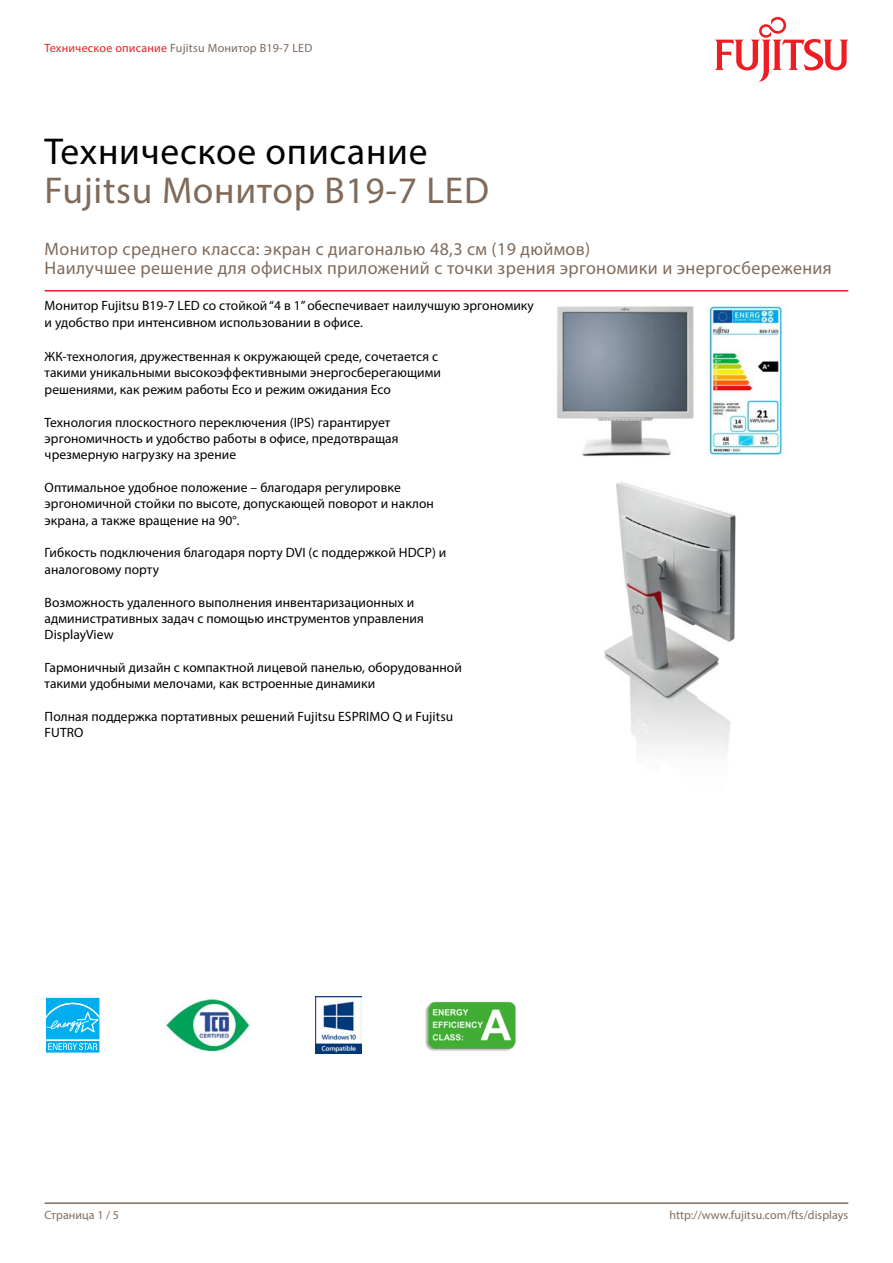
<style>
.page{position:relative;width:893px;height:1263px;background:#fff}
.page>*{position:absolute;margin:0;border:0;box-sizing:border-box;transform-origin:0 0}
.t1{font:37.5px "Myriad Pro";letter-spacing:.02em;color:#806b5b}
.t2{font:37.5px "Myriad Pro";letter-spacing:.02em;color:#000}
.t3{font:18px/19.5px "Myriad Pro";letter-spacing:.02em;color:#806b5b}
.t4{font:13.5px/16.4px "Myriad Pro";letter-spacing:.005em;color:#000}
.t5{font:12px "Myriad Pro";letter-spacing:.005em;color:#806b5b}
.t6{font:12px "Myriad Pro";letter-spacing:.02em;color:#79695e}
.s1{color:#ed1d24}
</style>
<div class="page">
<hr style="left:45px;top:1202px;width:803px;height:2px;background:#806b5b">
<hr style="left:45px;top:290px;width:803px;height:1px;background:#ed1d24">
<svg style="left:715px;top:17px;width:133px;height:65px"></svg>
<img style="left:557px;top:303px;width:229px;height:154px">
<img style="left:604px;top:482px;width:132px;height:272px">
<div style="left:45px;top:996px;width:56px;height:45px;background:#d4f1fc"></div>
<svg style="left:45px;top:998px;width:56px;height:55px;background:#37bff2"></svg>
<img style="left:164px;top:998px;width:86px;height:54px">
<img style="left:315px;top:996px;width:46px;height:58px">
<img style="left:425px;top:1001px;width:91px;height:50px">
<p class="t6" style="left:45px;top:40px;width:269px"><span class="s1">Техническое описание</span> Fujitsu Монитор B19-7 LED</p>
<h1 class="t2" style="left:45px;top:128px;width:384px">Техническое описание</h1>
<h1 class="t1" style="left:45px;top:167px;width:446px">Fujitsu Монитор B19-7 LED</h1>
<h2 class="t3" style="left:45px;top:238px;width:789px">Монитор среднего класса: экран с диагональю 48,3 см (19 дюймов)<br>Наилучшее решение для офисных приложений с точки зрения эргономики и энергосбережения</h2>
<p class="t4" style="left:45px;top:297px;width:491px">Монитор Fujitsu B19-7 LED со стойкой “4 в 1” обеспечивает наилучшую эргономику и удобство при интенсивном использовании в офисе.</p>
<p class="t4" style="left:45px;top:348px;width:398px">ЖК-технология, дружественная к окружающей среде, сочетается с такими уникальными высокоэффективными энергосберегающими решениями, как режим работы Eco и режим ожидания Eco</p>
<p class="t4" style="left:45px;top:414px;width:355px">Технология плоскостного переключения (IPS) гарантирует эргономичность и удобство работы в офисе, предотвращая чрезмерную нагрузку на зрение</p>
<p class="t4" style="left:45px;top:479px;width:391px">Оптимальное удобное положение – благодаря регулировке эргономичной стойки по высоте, допускающей поворот и наклон экрана, а также вращение на 90°.</p>
<p class="t4" style="left:45px;top:544px;width:403px">Гибкость подключения благодаря порту DVI (с поддержкой HDCP) и аналоговому порту</p>
<p class="t4" style="left:45px;top:594px;width:381px">Возможность удаленного выполнения инвентаризационных и административных задач с помощью инструментов управления<br>DisplayView</p>
<p class="t4" style="left:45px;top:659px;width:419px">Гармоничный дизайн с компактной лицевой панелью, оборудованной такими удобными мелочами, как встроенные динамики</p>
<p class="t4" style="left:45px;top:708px;width:410px">Полная поддержка портативных решений Fujitsu ESPRIMO Q и Fujitsu<br>FUTRO</p>
<p class="t5" style="left:45px;top:1207px;width:76px">Страница 1 / 5</p>
<p class="t5" style="left:669px;top:1207px;width:181px">http://www.fujitsu.com/fts/displays</p>
</div>
